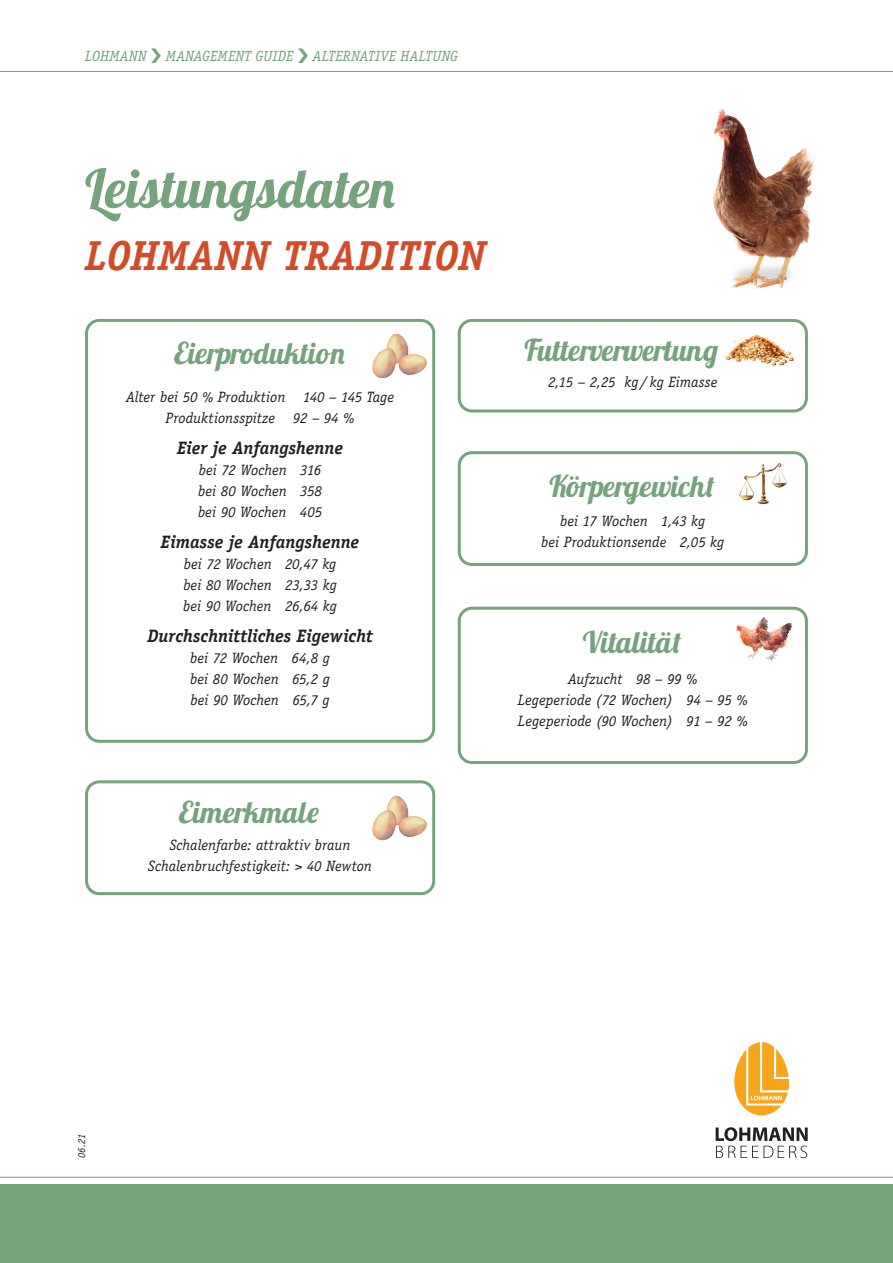
<style>
.page{position:relative;width:893px;height:1263px;background:#fff}
.page>*{position:absolute;margin:0;border:0;box-sizing:border-box;transform-origin:0 0}
.t1{font:54px "Lobster 1.4";color:#75a37b}
.t2{font:italic 700 42px "Officina Serif";color:#d34c29}
.t3{font:30px "Lobster 1.4";letter-spacing:-.005em;color:#75a37b}
.t4{font:italic 700 18px "Officina Serif";color:#231f20}
.t5{font:italic 15px/21px "Officina Serif";color:#231f20;text-align:center}
.t6{font:italic 14.7px "Officina Serif";letter-spacing:.02em;color:#75a37b}
.t7{font:italic 10.5px "Officina Serif";color:#231f20}
</style>
<div class="page">
<hr style="left:0;top:1177px;width:893px;height:1px;background:#75a37b">
<div style="left:0;top:1184px;width:893px;height:79px;background:#75a37b"></div>
<img style="left:713px;top:108px;width:102px;height:182px">
<hr style="left:0;top:71px;width:893px;height:1px;background:#75a37b">
<img style="left:372px;top:333px;width:55px;height:46px">
<img style="left:372px;top:795px;width:55px;height:46px">
<div style="left:85px;top:319px;width:350px;height:424px;border:3px solid #75a37b;border-radius:13px"></div>
<div style="left:85px;top:780px;width:350px;height:115px;border:3px solid #75a37b;border-radius:13px"></div>
<div style="left:458px;top:607px;width:350px;height:157px;border:3px solid #75a37b;border-radius:13px"></div>
<div style="left:458px;top:451px;width:350px;height:115px;border:3px solid #75a37b;border-radius:13px"></div>
<img style="left:739px;top:462px;width:48px;height:43px">
<img style="left:736px;top:617px;width:57px;height:44px">
<div style="left:458px;top:319px;width:350px;height:93px;border:3px solid #75a37b;border-radius:13px"></div>
<img style="left:725px;top:334px;width:69px;height:32px">
<svg style="left:734px;top:1042px;width:55px;height:73px"></svg>
<svg style="left:716px;top:1127px;width:92px;height:31px"></svg>
<p class="t6" style="left:85px;top:48px;width:63px">LOHMANN</p>
<p class="t6" style="left:166px;top:48px;width:129px">MANAGEMENT GUIDE</p>
<p class="t6" style="left:313px;top:48px;width:147px">ALTERNATIVE HALTUNG</p>
<h1 class="t1" style="left:85px;top:154px;width:311px">Leistungsdaten</h1>
<h2 class="t2" style="left:85px;top:231px;width:402px">LOHMANN TRADITION</h2>
<h3 class="t3" style="left:174px;top:334px;width:172px">Eierproduktion</h3>
<p class="t5" style="left:126px;top:387px;width:269px">Alter bei 50 % Produktion 140 – 145 Tage<br>Produktionsspitze 92 – 94 %</p>
<p class="t4" style="left:177px;top:437px;width:168px">Eier je Anfangshenne</p>
<p class="t5" style="left:198px;top:460px;width:126px;text-align:justify">bei 72 Wochen 316 bei 80 Wochen 358 bei 90 Wochen 405</p>
<p class="t4" style="left:161px;top:531px;width:200px">Eimasse je Anfangshenne</p>
<p class="t5" style="left:183px;top:553px;width:155px;text-align:justify">bei 72 Wochen 20,47 kg bei 80 Wochen 23,33 kg bei 90 Wochen 26,64 kg</p>
<p class="t4" style="left:148px;top:625px;width:227px">Durchschnittliches Eigewicht</p>
<p class="t5" style="left:190px;top:647px;width:141px;text-align:justify">bei 72 Wochen 64,8 g bei 80 Wochen 65,2 g bei 90 Wochen 65,7 g</p>
<h3 class="t3" style="left:179px;top:793px;width:142px">Eimerkmale</h3>
<p class="t5" style="left:148px;top:834px;width:225px">Schalenfarbe: attraktiv braun<br>Schalenbruchfestigkeit: &gt; 40 Newton</p>
<h3 class="t3" style="left:525px;top:331px;width:195px">Futterverwertung</h3>
<p class="t5" style="left:548px;top:371px;width:171px">2,15 – 2,25 kg / kg Eimasse</p>
<h3 class="t3" style="left:549px;top:467px;width:167px">Körpergewicht</h3>
<p class="t5" style="left:541px;top:511px;width:185px">bei 17 Wochen 1,43 kg<br>bei Produktionsende 2,05 kg</p>
<h3 class="t3" style="left:583px;top:623px;width:100px">Vitalität</h3>
<p class="t5" style="left:518px;top:668px;width:231px">Aufzucht 98 – 99 %<br>Legeperiode (72 Wochen) 94 – 95 %<br>Legeperiode (90 Wochen) 91 – 92 %</p>
<p class="t7" style="left:76px;top:1158px;width:26px;rotate:-90deg">06.21</p>
</div>
